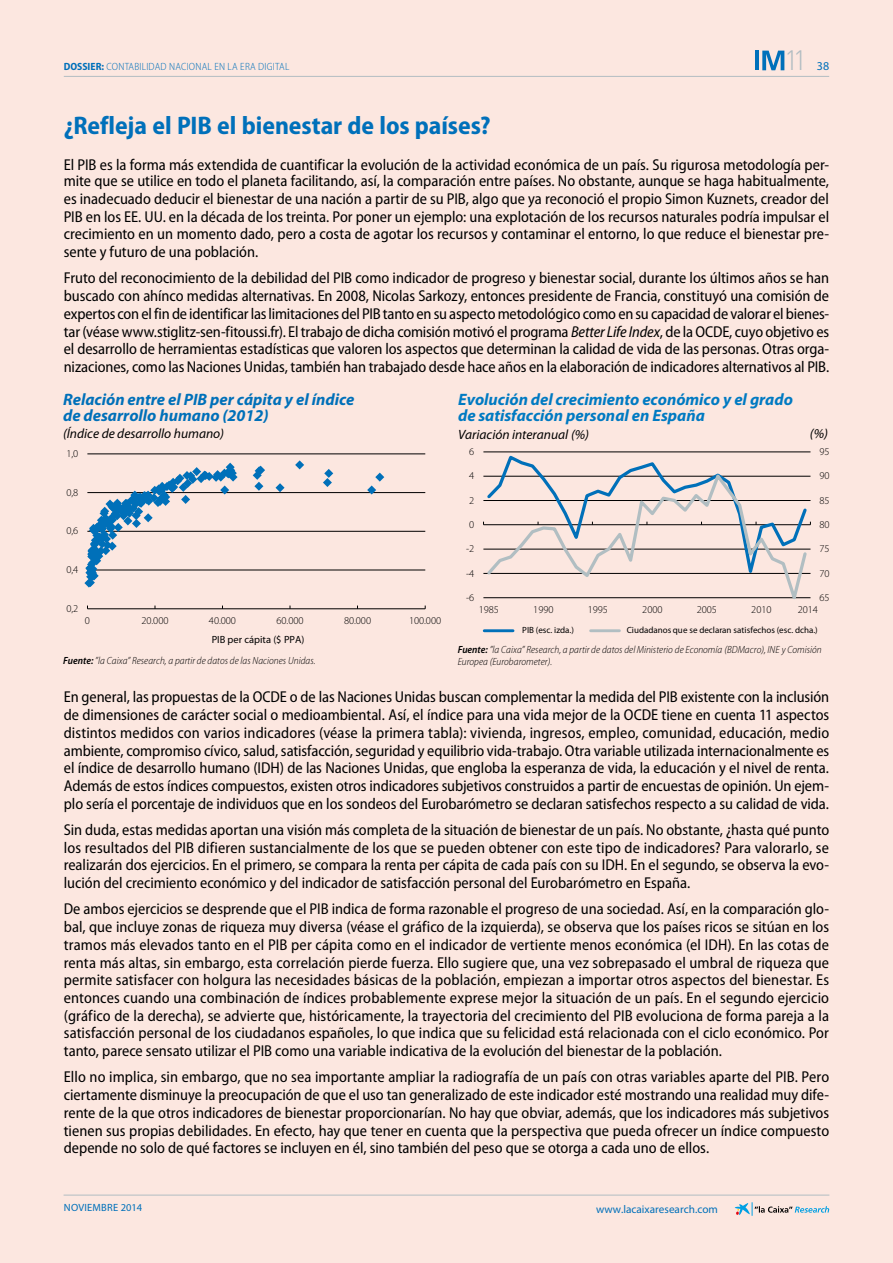
<style>
.page{position:relative;width:893px;height:1263px;background:#fce7e0}
.page>*{position:absolute;margin:0;border:0;box-sizing:border-box;transform-origin:0 0}
.t1{font:300 27.6px "DIN Pro";color:#b2bdc2}
.t2{font:700 semi-condensed 25.5px "Myriad Pro";color:#0070ba}
.t3{font:italic 700 16.5px/16.4px "Myriad Pro";color:#007ac2}
.t4{font:italic 700 16.5px/16.4px "Myriad Pro";color:#0070b9}
.t5{font:semi-condensed 15.75px/17.7px "Myriad Pro";letter-spacing:-.005em;color:#000;text-align:justify}
.t6{font:italic 13.5px "Myriad Pro";color:#000}
.t7{font:12px "Myriad Pro";color:#0070ba}
.t8{font:11.25px "Myriad Pro";color:#0070ba}
.t9{font:italic 300 semi-condensed 10.5px/11.7px "Myriad Pro";letter-spacing:.005em;color:#000}
.t10{font:300 10.5px "Myriad Pro";letter-spacing:-.005em;color:#000}
.t11{font:300 semi-condensed 10.5px "Myriad Pro";letter-spacing:.02em;color:#0070ba}
.t12{font:10.5px "Myriad Pro";color:#000}
.t13{font:10.5px "Myriad Pro";letter-spacing:.02em;color:#0070ba}
.t14{font:9px "Myriad Pro";color:#000}
.s1{font-weight:700}
.s2{font-style:italic}
.s3{font-weight:600}
</style>
<div class="page">
<hr style="left:64px;top:76px;width:765px;height:1px;background:#b2bdc2">
<hr style="left:64px;top:1195px;width:765px;height:1px;background:#b2bdc2">
<svg style="left:762px;top:51px;width:22px;height:19px"></svg>
<hr style="left:755px;top:51px;width:3px;height:19px;background:#0070ba">
<svg style="left:735px;top:1202px;width:94px;height:14px"></svg>
<hr style="left:87px;top:570px;width:338px;height:1px;background:#000">
<hr style="left:87px;top:531px;width:338px;height:1px;background:#000">
<hr style="left:87px;top:492px;width:338px;height:1px;background:#000">
<hr style="left:87px;top:454px;width:338px;height:1px;background:#000">
<hr style="left:87px;top:608px;width:338px;height:1px;background:#000">
<svg style="left:367px;top:473px;width:17px;height:21px"></svg>
<svg style="left:323px;top:469px;width:10px;height:18px"></svg>
<svg style="left:295px;top:460px;width:9px;height:9px"></svg>
<svg style="left:276px;top:483px;width:9px;height:9px"></svg>
<svg style="left:253px;top:466px;width:12px;height:25px"></svg>
<svg style="left:84px;top:463px;width:154px;height:125px;background:#ccced4"></svg>
<hr style="left:483px;top:452px;width:327px;height:1px;background:#000">
<svg style="left:483px;top:453px;width:328px;height:146px;background:#e5d7d4"></svg>
<hr style="left:484px;top:629px;width:29px;height:3px;background:#0070b9">
<hr style="left:591px;top:629px;width:28px;height:3px;background:#b1bec2">
<h1 class="t1" style="left:784px;top:42px;width:25px">11</h1>
<p class="t11" style="left:64px;top:61px;width:227px"><span class="s1">DOSSIER:</span> CONTABILIDAD NACIONAL EN LA ERA DIGITAL</p>
<p class="t7" style="left:817px;top:60px;width:14px">38</p>
<h2 class="t2" style="left:64px;top:111px;width:428px">¿Refleja el PIB el bienestar de los países?</h2>
<p class="t5" style="left:64px;top:156px;width:767px">El PIB es la forma más extendida de cuantificar la evolución de la actividad económica de un país. Su rigurosa metodología per&shy;mite que se utilice en todo el planeta facilitando, así, la comparación entre países. No obstante, aunque se haga habitualmente, es inadecuado deducir el bienestar de una nación a partir de su PIB, algo que ya reconoció el propio Simon Kuznets, creador del PIB en los EE. UU. en la década de los treinta. Por poner un ejemplo: una explotación de los recursos naturales podría impulsar el crecimiento en un momento dado, pero a costa de agotar los recursos y contaminar el entorno, lo que reduce el bienestar pre&shy;sente y futuro de una población.</p>
<p class="t5" style="left:64px;top:270px;width:767px">Fruto del reconocimiento de la debilidad del PIB como indicador de progreso y bienestar social, durante los últimos años se han buscado con ahínco medidas alternativas. En 2008, Nicolas Sarkozy, entonces presidente de Francia, constituyó una comisión de expertos con el fin de identificar las limitaciones del PIB tanto en su aspecto metodológico como en su capacidad de valorar el bienes&shy;tar (véase www.stiglitz-sen-fitoussi.fr). El trabajo de dicha comisión motivó el programa <span class="s2">Better Life Index</span>, de la OCDE, cuyo objetivo es el desarrollo de herramientas estadísticas que valoren los aspectos que determinan la calidad de vida de las personas. Otras orga&shy;nizaciones, como las Naciones Unidas, también han trabajado desde hace años en la elaboración de indicadores alternativos al PIB.</p>
<p class="t4" style="left:63px;top:391px;width:293px">Relación entre el PIB per cápita y el índice de desarrollo humano (2012)</p>
<p class="t6" style="left:63px;top:426px;width:162px">(Índice de desarrollo humano)</p>
<p class="t10" style="left:66px;top:448px;width:13px">1,0</p>
<p class="t10" style="left:66px;top:486px;width:13px">0,8</p>
<p class="t10" style="left:66px;top:525px;width:13px">0,6</p>
<p class="t10" style="left:66px;top:564px;width:13px">0,4</p>
<p class="t10" style="left:66px;top:603px;width:13px">0,2</p>
<p class="t10" style="left:85px;top:615px;width:7px">0</p>
<p class="t10" style="left:141px;top:615px;width:29px">20.000</p>
<p class="t10" style="left:209px;top:615px;width:29px">40.000</p>
<p class="t10" style="left:276px;top:615px;width:29px">60.000</p>
<p class="t10" style="left:344px;top:615px;width:29px">80.000</p>
<p class="t10" style="left:409px;top:615px;width:34px">100.000</p>
<p class="t12" style="left:212px;top:634px;width:94px">PIB per cápita ($ PPA)</p>
<p class="t9" style="left:63px;top:655px;width:254px"><span class="s3">Fuente:</span> ”la Caixa” Research, a partir de datos de las Naciones Unidas.</p>
<p class="t3" style="left:458px;top:391px;width:337px">Evolución del crecimiento económico y el grado de satisfacción personal en España</p>
<p class="t6" style="left:458px;top:427px;width:133px">Variación interanual (%)</p>
<p class="t6" style="left:810px;top:427px;width:20px">(%)</p>
<p class="t10" style="left:469px;top:446px;width:7px">6</p>
<p class="t10" style="left:819px;top:446px;width:12px">95</p>
<p class="t10" style="left:469px;top:470px;width:7px">4</p>
<p class="t10" style="left:819px;top:470px;width:12px">90</p>
<p class="t10" style="left:469px;top:494px;width:7px">2</p>
<p class="t10" style="left:819px;top:494px;width:12px">85</p>
<p class="t10" style="left:469px;top:519px;width:7px">0</p>
<p class="t10" style="left:819px;top:519px;width:12px">80</p>
<p class="t10" style="left:466px;top:543px;width:10px">-2</p>
<p class="t10" style="left:819px;top:543px;width:12px">75</p>
<p class="t10" style="left:466px;top:567px;width:10px">-4</p>
<p class="t10" style="left:819px;top:567px;width:12px">70</p>
<p class="t10" style="left:466px;top:592px;width:10px">-6</p>
<p class="t10" style="left:819px;top:592px;width:12px">65</p>
<p class="t10" style="left:798px;top:604px;width:22px">2014</p>
<p class="t9" style="left:458px;top:644px;width:365px"><span class="s3">Fuente:</span> ”la Caixa” Research, a partir de datos del Ministerio de Economía (BDMacro), INE y Comisión<br>Europea (Eurobarometer).</p>
<p class="t10" style="left:479px;top:604px;width:22px">1985</p>
<p class="t10" style="left:533px;top:604px;width:22px">1990</p>
<p class="t10" style="left:588px;top:604px;width:22px">1995</p>
<p class="t10" style="left:642px;top:604px;width:22px">2000</p>
<p class="t10" style="left:697px;top:604px;width:22px">2005</p>
<p class="t10" style="left:751px;top:604px;width:22px">2010</p>
<p class="t14" style="left:522px;top:625px;width:53px">PIB (esc. izda.)</p>
<p class="t14" style="left:627px;top:625px;width:193px">Ciudadanos que se declaran satisfechos (esc. dcha.)</p>
<p class="t5" style="left:64px;top:689px;width:767px">En general, las propuestas de la OCDE o de las Naciones Unidas buscan complementar la medida del PIB existente con la inclusión de dimensiones de carácter social o medioambiental. Así, el índice para una vida mejor de la OCDE tiene en cuenta 11 aspectos distintos medidos con varios indicadores (véase la primera tabla): vivienda, ingresos, empleo, comunidad, educación, medio ambiente, compromiso cívico, salud, satisfacción, seguridad y equilibrio vida-trabajo. Otra variable utilizada internacionalmente es el índice de desarrollo humano (IDH) de las Naciones Unidas, que engloba la esperanza de vida, la educación y el nivel de renta.<br>Además de estos índices compuestos, existen otros indicadores subjetivos construidos a partir de encuestas de opinión. Un ejem&shy;plo sería el porcentaje de individuos que en los sondeos del Eurobarómetro se declaran satisfechos respecto a su calidad de vida.</p>
<p class="t5" style="left:64px;top:821px;width:767px">Sin duda, estas medidas aportan una visión más completa de la situación de bienestar de un país. No obstante, ¿hasta qué punto los resultados del PIB difieren sustancialmente de los que se pueden obtener con este tipo de indicadores? Para valorarlo, se realizarán dos ejercicios. En el primero, se compara la renta per cápita de cada país con su IDH. En el segundo, se observa la evo&shy;lución del crecimiento económico y del indicador de satisfacción personal del Eurobarómetro en España.</p>
<p class="t5" style="left:64px;top:901px;width:767px">De ambos ejercicios se desprende que el PIB indica de forma razonable el progreso de una sociedad. Así, en la comparación glo&shy;bal, que incluye zonas de riqueza muy diversa (véase el gráfico de la izquierda), se observa que los países ricos se sitúan en los tramos más elevados tanto en el PIB per cápita como en el indicador de vertiente menos económica (el IDH). En las cotas de renta más altas, sin embargo, esta correlación pierde fuerza. Ello sugiere que, una vez sobrepasado el umbral de riqueza que permite satisfacer con holgura las necesidades básicas de la población, empiezan a importar otros aspectos del bienestar. Es entonces cuando una combinación de índices probablemente exprese mejor la situación de un país. En el segundo ejercicio (gráfico de la derecha), se advierte que, históricamente, la trayectoria del crecimiento del PIB evoluciona de forma pareja a la satisfacción personal de los ciudadanos españoles, lo que indica que su felicidad está relacionada con el ciclo económico. Por tanto, parece sensato utilizar el PIB como una variable indicativa de la evolución del bienestar de la población.</p>
<p class="t5" style="left:64px;top:1068px;width:767px">Ello no implica, sin embargo, que no sea importante ampliar la radiografía de un país con otras variables aparte del PIB. Pero ciertamente disminuye la preocupación de que el uso tan generalizado de este indicador esté mostrando una realidad muy dife&shy;rente de la que otros indicadores de bienestar proporcionarían. No hay que obviar, además, que los indicadores más subjetivos tienen sus propias debilidades. En efecto, hay que tener en cuenta que la perspectiva que pueda ofrecer un índice compuesto depende no solo de qué factores se incluyen en él, sino también del peso que se otorga a cada uno de ellos.</p>
<p class="t13" style="left:64px;top:1202px;width:80px">noviembre 2014</p>
<p class="t8" style="left:596px;top:1203px;width:123px">www.lacaixaresearch.com</p>
</div>
